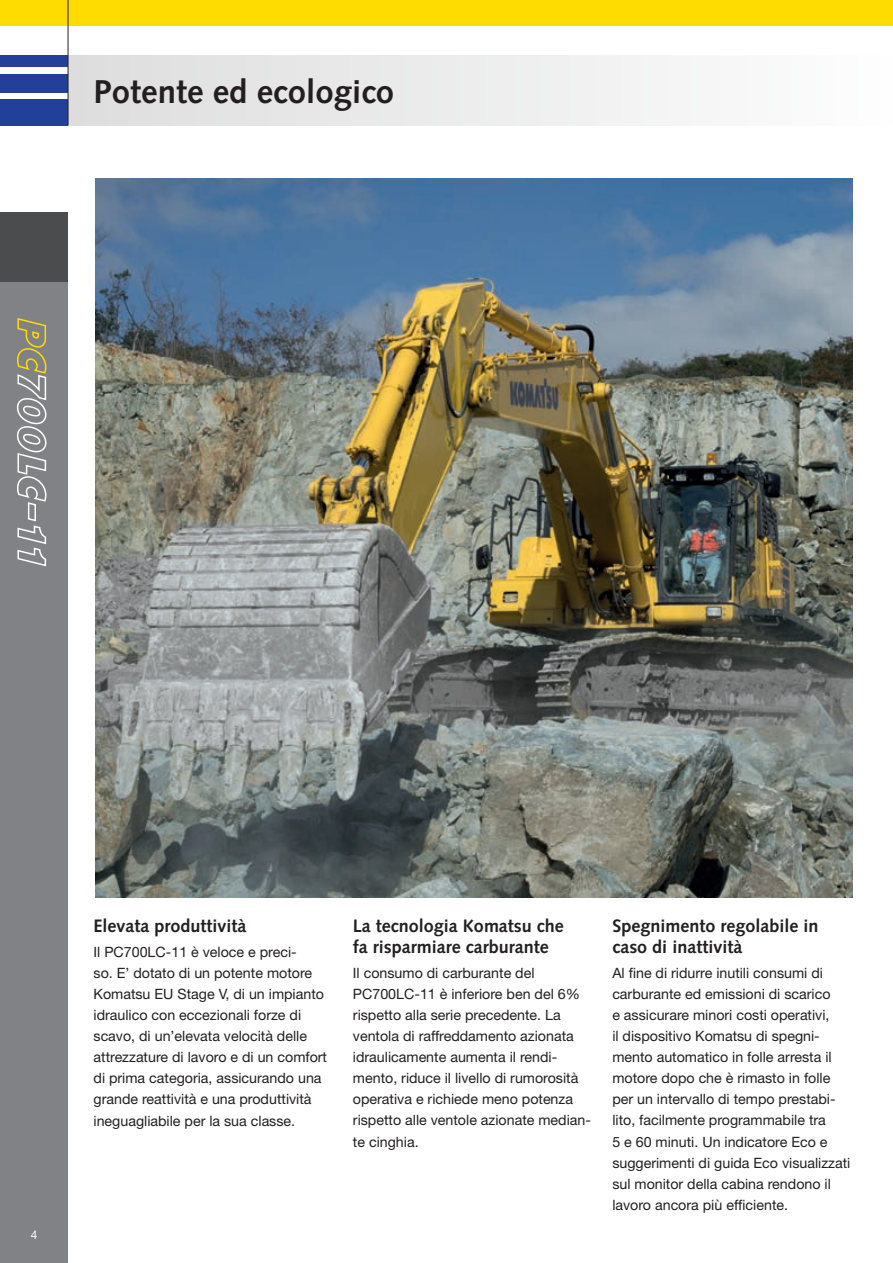
<style>
.page{position:relative;width:893px;height:1263px;background:#fff}
.page>*{position:absolute;margin:0;border:0;box-sizing:border-box;transform-origin:0 0}
.t1{font:700 33px "Syntax LTCE";color:#231f20}
.t2{font:700 18px/21px "Syntax LTCE";color:#231f20}
.t3{font:14.25px/21px "Helvetica Neue LT Pro";color:#231f20}
.t4{font:12px "Helvetica Neue LT Pro";color:#fff}
</style>
<div class="page">
<img style="left:96px;top:179px;width:757px;height:718px">
<div style="left:0;top:213px;width:68px;height:1050px;background:#808285"></div>
<div style="left:0;top:99px;width:68px;height:26px;background:#223f99"></div>
<div style="left:0;top:74px;width:68px;height:18px;background:#223f99"></div>
<div style="left:0;top:55px;width:68px;height:12px;background:#223f99"></div>
<div style="left:0;top:0;width:893px;height:26px;background:#ffdc01"></div>
<div style="left:0;top:213px;width:68px;height:69px;background:#4b4c4d"></div>
<div style="left:68px;top:55px;width:825px;height:70px;background:linear-gradient(to right,#ddddde,#fdfdfe)"></div>
<hr style="left:68px;top:0;width:1px;height:125px;background:#231f20">
<svg style="left:17px;top:318px;width:30px;height:249px"></svg>
<h1 class="t1" style="left:94px;top:73px;width:302px">Potente ed ecologico</h1>
<p class="t4" style="left:31px;top:1227px;width:8px">4</p>
<p class="t2" style="left:94px;top:915px;width:155px">Elevata produttività</p>
<p class="t3" style="left:94px;top:941px;width:235px">Il PC700LC-11 è veloce e preci-<br>so. E’ dotato di un potente motore Komatsu EU Stage V, di un impianto idraulico con eccezionali forze di scavo, di un’elevata velocità delle attrezzature di lavoro e di un comfort di prima categoria, assicurando una grande reattività e una produttività ineguagliabile per la sua classe.</p>
<p class="t2" style="left:353px;top:915px;width:213px">La tecnologia Komatsu che fa risparmiare carburante</p>
<p class="t3" style="left:353px;top:962px;width:240px">Il consumo di carburante del<br>PC700LC-11 è inferiore ben del 6% rispetto alla serie precedente. La ventola di raffreddamento azionata idraulicamente aumenta il rendi&shy;mento, riduce il livello di rumorosità operativa e richiede meno potenza rispetto alle ventole azionate median&shy;te cinghia.</p>
<p class="t2" style="left:612px;top:915px;width:208px">Spegnimento regolabile in caso di inattività</p>
<p class="t3" style="left:612px;top:962px;width:240px">Al fine di ridurre inutili consumi di carburante ed emissioni di scarico<br>e assicurare minori costi operativi,<br>il dispositivo Komatsu di spegni&shy;mento automatico in folle arresta il motore dopo che è rimasto in folle per un intervallo di tempo prestabi&shy;lito, facilmente programmabile tra<br>5 e 60 minuti. Un indicatore Eco e suggerimenti di guida Eco visualizzati sul monitor della cabina rendono il lavoro ancora più efficiente.</p>
</div>
